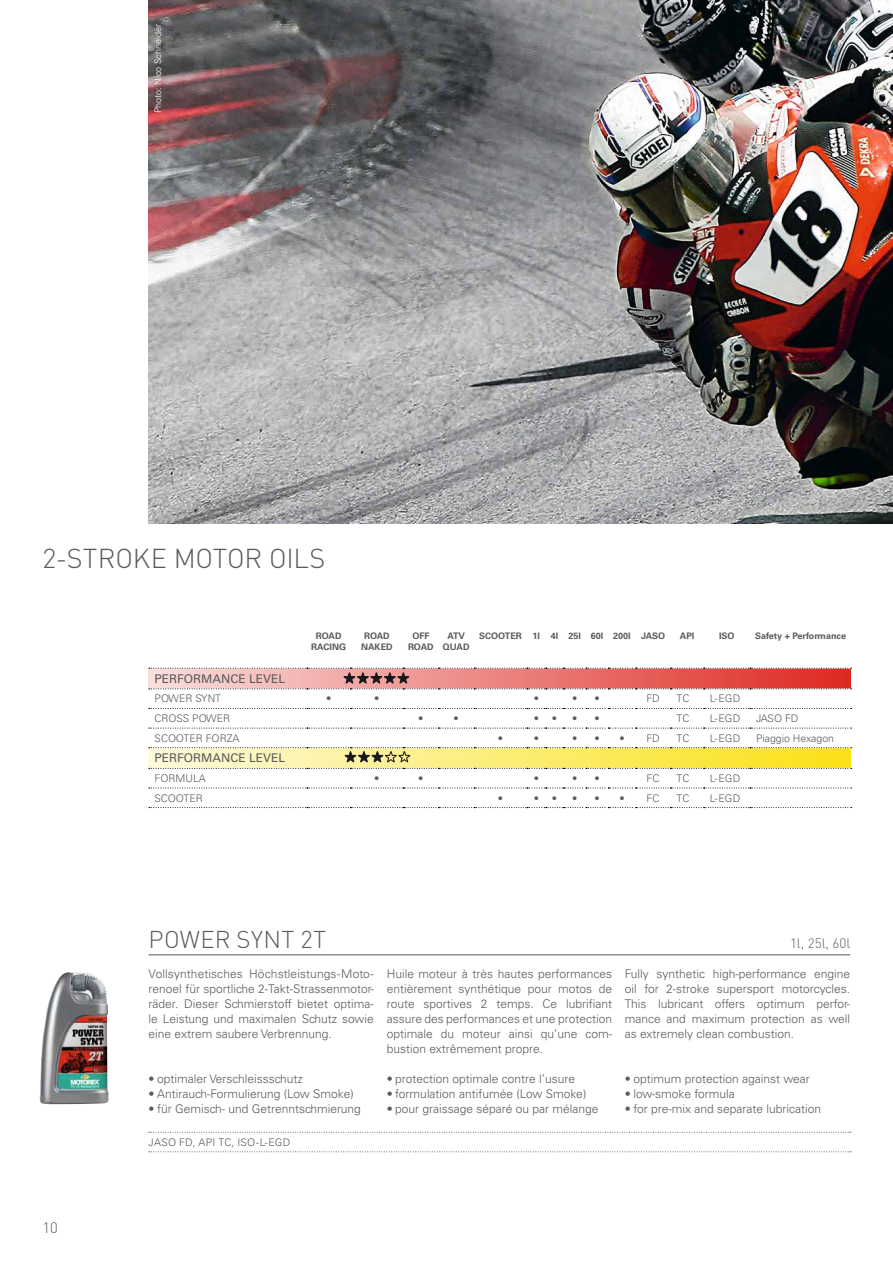
<style>
.page{position:relative;width:893px;height:1263px;background:#fff}
.page>*{position:absolute;margin:0;border:0;box-sizing:border-box;transform-origin:0 0}
.t1{font:300 27px "DIN";letter-spacing:-.01em;color:#5b5b5a}
.t2{font:300 24px "DIN";letter-spacing:.015em;color:#5b5b5a}
.t3{font:300 15px "DIN";color:#5b5b5a}
.t4{font:300 13.5px "DIN";color:#5b5b5a}
.t5{font:300 12px/15px "Univers LT Std";color:#5b5b5a;text-align:justify}
.t6{font:12px "Univers LT Std";color:#5b5b5a}
.t7{font:300 10.5px "Univers LT Std";color:#5b5b5a}
.t8{font:300 10.5px "Univers LT Std";letter-spacing:.02em;color:#5b5b5a}
.t9{font:700 9px/10.8px "Univers LT Std";color:#5b5b5a;text-align:center}
.t10{font:300 9px "Univers LT Std";color:#fff}
</style>
<div class="page">
<svg style="left:149px;top:708px;width:703px;height:1px"></svg>
<svg style="left:149px;top:728px;width:703px;height:1px"></svg>
<svg style="left:149px;top:788px;width:703px;height:1px"></svg>
<svg style="left:149px;top:807px;width:703px;height:1px"></svg>
<svg style="left:149px;top:668px;width:703px;height:21px;background:#e2837f"></svg>
<svg style="left:149px;top:747px;width:703px;height:22px;background:#f0e37c"></svg>
<svg style="left:149px;top:1132px;width:702px;height:1px"></svg>
<svg style="left:149px;top:1151px;width:702px;height:1px"></svg>
<hr style="left:149px;top:954px;width:701px;height:1px;background:#5b5b5a">
<img style="left:40px;top:972px;width:69px;height:132px">
<img style="left:149px;top:0;width:744px;height:523px">
<p class="t10" style="left:153px;top:113px;width:90px;rotate:-90deg">Photo: Nico Schneider</p>
<h1 class="t1" style="left:43px;top:540px;width:284px">2-STROKE MOTOR OILS</h1>
<p class="t9" style="left:311px;top:630px;width:36px">ROAD<br>RACING</p>
<p class="t9" style="left:361px;top:630px;width:33px">ROAD<br>NAKED</p>
<p class="t9" style="left:408px;top:630px;width:27px">OFF<br>ROAD</p>
<p class="t9" style="left:443px;top:630px;width:28px">ATV<br>QUAD</p>
<p class="t9" style="left:479px;top:630px;width:187px">SCOOTER 1l 4l 25l 60l 200l JASO</p>
<p class="t9" style="left:680px;top:630px;width:16px">API</p>
<p class="t9" style="left:719px;top:630px;width:17px">ISO</p>
<p class="t9" style="left:755px;top:630px;width:93px">Safety + Performance</p>
<p class="t6" style="left:155px;top:671px;width:132px">PERFORMANCE LEVEL</p>
<p class="t7" style="left:155px;top:692px;width:68px">POWER SYNT</p>
<p class="t7" style="left:326px;top:692px;width:7px">•</p>
<p class="t7" style="left:374px;top:692px;width:7px">•</p>
<p class="t7" style="left:534px;top:692px;width:7px">•</p>
<p class="t7" style="left:572px;top:692px;width:29px">• •</p>
<p class="t7" style="left:646px;top:692px;width:15px">FD</p>
<p class="t7" style="left:676px;top:692px;width:14px">TC</p>
<p class="t7" style="left:710px;top:692px;width:32px">L-EGD</p>
<p class="t7" style="left:155px;top:712px;width:77px">CROSS POWER</p>
<p class="t7" style="left:418px;top:712px;width:7px">•</p>
<p class="t7" style="left:454px;top:712px;width:7px">•</p>
<p class="t7" style="left:534px;top:712px;width:25px">• •</p>
<p class="t7" style="left:572px;top:712px;width:29px">• •</p>
<p class="t7" style="left:676px;top:712px;width:14px">TC</p>
<p class="t7" style="left:710px;top:712px;width:32px">L-EGD</p>
<p class="t7" style="left:756px;top:712px;width:44px">JASO FD</p>
<p class="t7" style="left:155px;top:732px;width:86px">SCOOTER FORZA</p>
<p class="t7" style="left:498px;top:732px;width:7px">•</p>
<p class="t7" style="left:534px;top:732px;width:7px">•</p>
<p class="t7" style="left:572px;top:732px;width:29px">• •</p>
<p class="t7" style="left:619px;top:732px;width:42px">• FD</p>
<p class="t7" style="left:676px;top:732px;width:14px">TC</p>
<p class="t7" style="left:710px;top:732px;width:32px">L-EGD</p>
<p class="t7" style="left:756px;top:732px;width:79px">Piaggio Hexagon</p>
<p class="t6" style="left:155px;top:751px;width:132px">PERFORMANCE LEVEL</p>
<p class="t7" style="left:155px;top:772px;width:53px">FORMULA</p>
<p class="t7" style="left:374px;top:772px;width:7px">•</p>
<p class="t7" style="left:418px;top:772px;width:7px">•</p>
<p class="t7" style="left:534px;top:772px;width:7px">•</p>
<p class="t7" style="left:572px;top:772px;width:29px">• •</p>
<p class="t7" style="left:647px;top:772px;width:14px">FC</p>
<p class="t7" style="left:676px;top:772px;width:14px">TC</p>
<p class="t7" style="left:710px;top:772px;width:32px">L-EGD</p>
<p class="t7" style="left:155px;top:791px;width:50px">SCOOTER</p>
<p class="t7" style="left:498px;top:791px;width:7px">•</p>
<p class="t7" style="left:534px;top:791px;width:25px">• •</p>
<p class="t7" style="left:572px;top:791px;width:29px">• •</p>
<p class="t7" style="left:619px;top:791px;width:42px">• FC</p>
<p class="t7" style="left:676px;top:791px;width:14px">TC</p>
<p class="t7" style="left:710px;top:791px;width:32px">L-EGD</p>
<h2 class="t2" style="left:149px;top:923px;width:179px">POWER SYNT 2T</h2>
<p class="t4" style="left:790px;top:934px;width:62px">1l, 25l, 60l</p>
<p class="t3" style="left:43px;top:1217px;width:17px">10</p>
<p class="t5" style="left:149px;top:967px;width:227px">Vollsynthetisches Höchstleistungs-Moto&shy;renoel für sportliche 2-Takt-Strassenmotor&shy;räder. Dieser Schmierstoff bietet optima&shy;le Leistung und maximalen Schutz sowie eine extrem saubere Verbrennung.</p>
<p class="t5" style="left:149px;top:1072px;width:156px">• optimaler Verschleissschutz</p>
<p class="t5" style="left:149px;top:1087px;width:207px">• Antirauch-Formulierung (Low Smoke)</p>
<p class="t5" style="left:149px;top:1102px;width:214px">• für Gemisch- und Getrenntschmierung</p>
<p class="t8" style="left:149px;top:1136px;width:143px">JASO FD, API TC, ISO-L-EGD</p>
<p class="t5" style="left:387px;top:967px;width:227px">Huile moteur à très hautes performances entièrement synthétique pour motos de route sportives 2 temps. Ce lubrifiant assure des performances et une protection optimale du moteur ainsi qu’une com&shy;bustion extrêmement propre.</p>
<p class="t5" style="left:387px;top:1072px;width:190px">• protection optimale contre l’usure</p>
<p class="t5" style="left:387px;top:1087px;width:201px">• formulation antifumée (Low Smoke)</p>
<p class="t5" style="left:387px;top:1102px;width:213px">• pour graissage séparé ou par mélange</p>
<p class="t5" style="left:625px;top:967px;width:227px">Fully synthetic high-performance engine oil for 2-stroke supersport motorcycles.<br>This lubricant offers optimum perfor&shy;mance and maximum protection as well as extremely clean combustion.</p>
<p class="t5" style="left:625px;top:1072px;width:186px">• optimum protection against wear</p>
<p class="t5" style="left:625px;top:1087px;width:111px">• low-smoke formula</p>
<p class="t5" style="left:625px;top:1102px;width:198px">• for pre-mix and separate lubrication</p>
</div>
